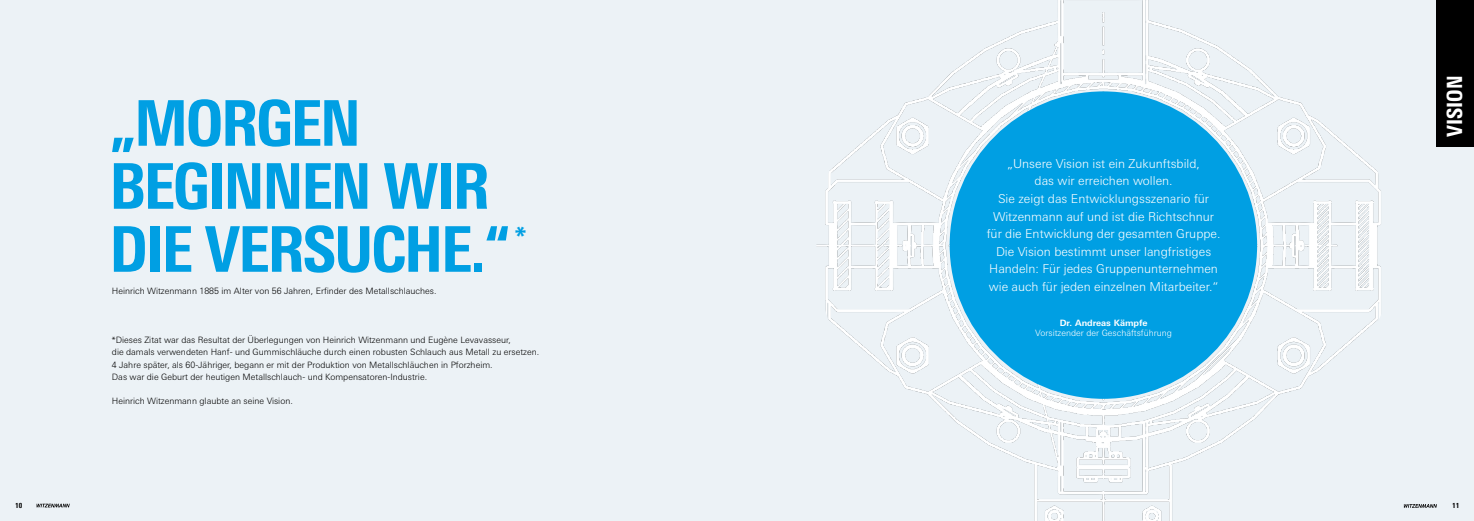
<style>
.page{position:relative;width:1474px;height:521px;background:#fff}
.page>*{position:absolute;margin:0;border:0;box-sizing:border-box;transform-origin:0 0}
.t1{font:800 condensed 63px/63px "Univers Next Pro";letter-spacing:-.035em;color:#009fe3}
.t2{font:800 condensed 26.25px "Univers Next Pro";color:#009fe3}
.t3{font:800 condensed 21px "Univers Next Pro";color:#fff}
.t4{font:300 12.25px/17.5px "Univers Next Pro";color:#fff;text-align:center}
.t5{font:300 8.75px/12.2px "Univers Next Pro";color:#000}
.t6{font:300 8.75px "Univers Next Pro";color:#fff}
.t7{font:700 8.75px "Univers Next Pro";color:#fff}
.t8{font:800 condensed 7px "Univers Next Pro";color:#000}
</style>
<div class="page">
<div style="left:0;top:0;width:1473px;height:521px;background:#ecf2f6"></div>
<img style="left:816px;top:0;width:565px;height:521px">
<div style="left:949px;top:91px;width:308px;height:308px;background:#009fe3;border-radius:50%"></div>
<div style="left:1436px;top:0;width:37px;height:146px;background:#000"></div>
<svg style="left:1403px;top:504px;width:33px;height:4px"></svg>
<svg style="left:37px;top:504px;width:33px;height:3px"></svg>
<h1 class="t1" style="left:109px;top:91px;width:402px">„MORGEN<br>BEGINNEN WIR<br>DIE VERSUCHE.“</h1>
<h2 class="t2" style="left:514px;top:220px;width:13px">*</h2>
<p class="t5" style="left:112px;top:285px;width:326px">Heinrich Witzenmann 1885 im Alter von 56 Jahren, Erfinder des Metallschlauches.</p>
<p class="t5" style="left:112px;top:334px;width:429px">*Dieses Zitat war das Resultat der Überlegungen von Heinrich Witzenmann und Eugène Levavasseur,<br>die damals verwendeten Hanf- und Gummischläuche durch einen robusten Schlauch aus Metall zu ersetzen.<br>4 Jahre später, als 60-Jähriger, begann er mit der Produktion von Metallschläuchen in Pforzheim.<br>Das war die Geburt der heutigen Metallschlauch- und Kompensatoren-Industrie.</p>
<p class="t5" style="left:112px;top:395px;width:182px">Heinrich Witzenmann glaubte an seine Vision.</p>
<p class="t4" style="left:986px;top:155px;width:235px">„Unsere Vision ist ein Zukunftsbild,<br>das wir erreichen wollen.<br>Sie zeigt das Entwicklungsszenario für Witzenmann auf und ist die Richtschnur für die Entwicklung der gesamten Gruppe.<br>Die Vision bestimmt unser langfristiges Handeln: Für jedes Gruppenunternehmen wie auch für jeden einzelnen Mitarbeiter.“</p>
<p class="t7" style="left:1059px;top:317px;width:89px">Dr. Andreas Kämpfe</p>
<p class="t6" style="left:1035px;top:328px;width:138px">Vorsitzender der Geschäftsführung</p>
<h3 class="t3" style="left:1441px;top:137px;width:63px;rotate:-90deg">VISION</h3>
<p class="t8" style="left:15px;top:501px;width:8px">10</p>
<p class="t8" style="left:1452px;top:501px;width:8px">11</p>
</div>
